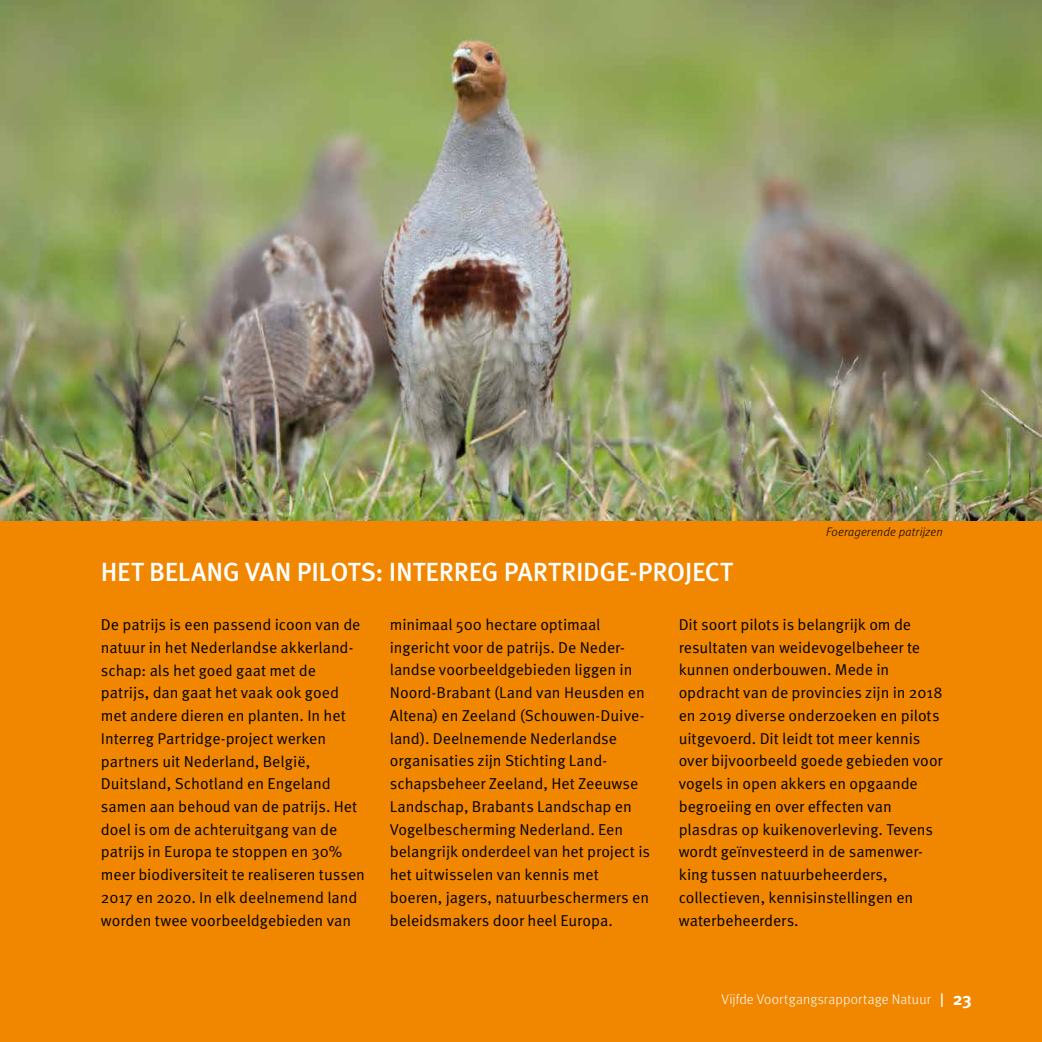
<style>
.page{position:relative;width:1042px;height:1042px;background:#fff}
.page>*{position:absolute;margin:0;border:0;box-sizing:border-box;transform-origin:0 0}
.t1{font:500 26.25px "FF Meta Pro";letter-spacing:-.01em;color:#fff}
.t2{font:15.75px/22.8px "FF Meta Pro";color:#000}
.t3{font:300 14px "FF Meta Pro";letter-spacing:.01em;color:#fff}
.t4{font:italic 300 12.25px "FF Meta Pro";letter-spacing:.01em;color:#000}
.s1{font-weight:500}
.s2{font-weight:700;font-size:17.5px}
</style>
<div class="page">
<div style="left:0;top:521px;width:1042px;height:521px;background:#f18700"></div>
<img style="left:0;top:0;width:1042px;height:521px">
<h1 class="t1" style="left:101px;top:552px;width:633px">HET BELANG VAN PILOTS: INTERREG PARTRIDGE-PROJECT</h1>
<p class="t4" style="left:826px;top:523px;width:118px">Foeragerende patrijzen</p>
<p class="t2" style="left:101px;top:612px;width:266px">De patrijs is een passend icoon van de natuur in het Nederlandse akkerland&shy;schap: als het goed gaat met de patrijs, dan gaat het vaak ook goed met andere dieren en planten. In het Interreg Partridge-project werken partners uit Nederland, België, Duitsland, Schotland en Engeland samen aan behoud van de patrijs. Het doel is om de achteruitgang van de patrijs in Europa te stoppen en 30% meer biodiversiteit te realiseren tussen 2017 en 2020. In elk deelnemend land worden twee voorbeeldgebieden van</p>
<p class="t2" style="left:390px;top:612px;width:262px">minimaal 500 hectare optimaal ingericht voor de patrijs. De Neder&shy;landse voorbeeldgebieden liggen in Noord-Brabant (Land van Heusden en Altena) en Zeeland (Schouwen-Duive&shy;land). Deelnemende Nederlandse organisaties zijn Stichting Land&shy;schapsbeheer Zeeland, Het Zeeuwse Landschap, Brabants Landschap en Vogelbescherming Nederland. Een belangrijk onderdeel van het project is het uitwisselen van kennis met boeren, jagers, natuurbeschermers en beleidsmakers door heel Europa.</p>
<p class="t2" style="left:679px;top:612px;width:265px">Dit soort pilots is belangrijk om de resultaten van weidevogelbeheer te kunnen onderbouwen. Mede in opdracht van de provincies zijn in 2018 en 2019 diverse onderzoeken en pilots uitgevoerd. Dit leidt tot meer kennis over bijvoorbeeld goede gebieden voor vogels in open akkers en opgaande begroeiing en over effecten van plasdras op kuikenoverleving. Tevens wordt geïnvesteerd in de samenwer&shy;king tussen natuurbeheerders, collectieven, kennisinstellingen en waterbeheerders.</p>
<p class="t3" style="left:721px;top:989px;width:252px">Vijfde Voortgangsrapportage Natuur <span class="s1">|</span> <span class="s2">23</span></p>
</div>
